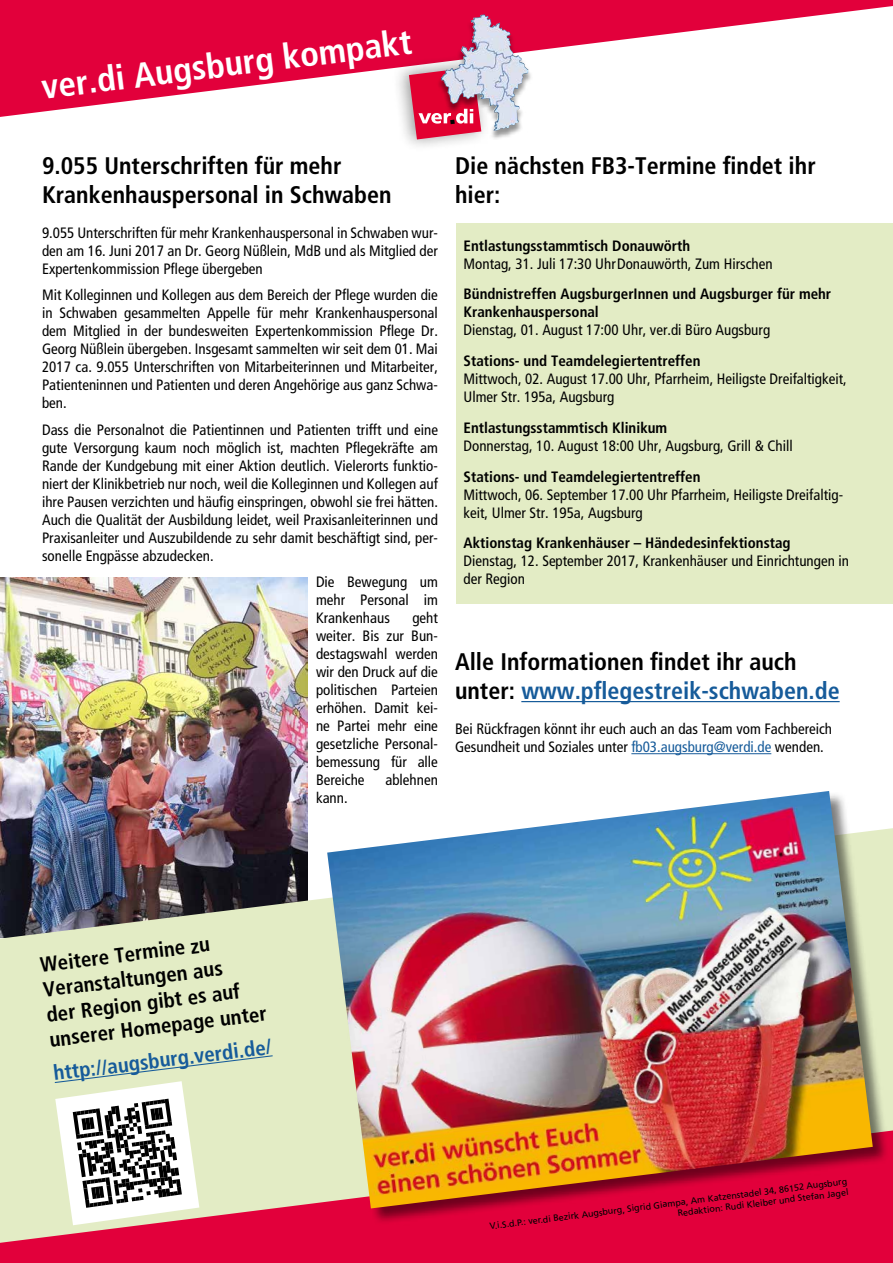
<style>
.page{position:relative;width:893px;height:1263px;background:#fff}
.page>*{position:absolute;margin:0;border:0;box-sizing:border-box;transform-origin:0 0}
.t1{font:700 condensed 35.1px "Frutiger";color:#fff}
.t2{font:700 condensed 24px/28.8px "Frutiger";color:#000}
.t3{font:700 condensed 21px/25.2px "Frutiger";color:#000}
.t4{font:700 condensed 21px "Frutiger";color:#165b9a}
.t5{font:condensed 15px/18px "Frutiger";color:#000;text-align:justify}
.t6{font:700 condensed 15px/18px "Frutiger";color:#000}
.t7{font:9px/10.4px "Frutiger";color:#000;text-align:right}
.s1{color:#165b9a}
</style>
<div class="page">
<div style="left:456px;top:223px;width:437px;height:381px;background:#e3ecc5"></div>
<img style="left:0;top:578px;width:307px;height:250px">
<svg style="left:0;top:828px;width:893px;height:302px;background:#adb09d"></svg>
<svg style="left:0;top:1130px;width:893px;height:133px;background:#e2385b"></svg>
<div style="left:328px;top:792px;width:562px;height:433px;background:#000;opacity:.51"></div>
<img style="left:327px;top:791px;width:546px;height:417px">
<svg style="left:0;top:0;width:893px;height:117px;fill:#e2003b"></svg>
<div style="left:392px;top:53px;width:99px;height:99px;background:#000;opacity:.4"></div>
<svg style="left:409px;top:67px;width:28px;height:72px;background:#df3b5e"></svg>
<div style="left:437px;top:15px;width:96px;height:125px;background:#000;opacity:.42"></div>
<img style="left:461px;top:15px;width:22px;height:49px">
<hr style="left:521px;top:701px;width:319px;height:1px;background:#165b9a">
<hr style="left:631px;top:753px;width:140px;height:1px;background:#165b9a">
<svg style="left:54px;top:1054px;width:220px;height:171px"></svg>
<h1 class="t1" style="left:39px;top:66px;width:374px;rotate:-7deg">ver.di Augsburg kompakt</h1>
<h2 class="t2" style="left:42px;top:151px;width:351px">9.055 Unterschriften für mehr<br>Krankenhauspersonal in Schwaben</h2>
<p class="t5" style="left:42px;top:224px;width:397px">9.055 Unterschriften für mehr Krankenhauspersonal in Schwaben wur&shy;den am 16. Juni 2017 an Dr. Georg Nüßlein, MdB und als Mitglied der Expertenkommission Pflege übergeben</p>
<p class="t5" style="left:42px;top:286px;width:397px">Mit Kolleginnen und Kollegen aus dem Bereich der Pflege wurden die in Schwaben gesammelten Appelle für mehr Krankenhauspersonal dem Mitglied in der bundesweiten Expertenkommission Pflege Dr.<br>Georg Nüßlein übergeben. Insgesamt sammelten wir seit dem 01. Mai 2017 ca. 9.055 Unterschriften von Mitarbeiterinnen und Mitarbeiter, Patienteninnen und Patienten und deren Angehörige aus ganz Schwa&shy;ben.</p>
<p class="t5" style="left:42px;top:421px;width:397px">Dass die Personalnot die Patientinnen und Patienten trifft und eine gute Versorgung kaum noch möglich ist, machten Pflegekräfte am Rande der Kundgebung mit einer Aktion deutlich. Vielerorts funktio&shy;niert der Klinikbetrieb nur noch, weil die Kolleginnen und Kollegen auf ihre Pausen verzichten und häufig einspringen, obwohl sie frei hätten.<br>Auch die Qualität der Ausbildung leidet, weil Praxisanleiterinnen und Praxisanleiter und Auszubildende zu sehr damit beschäftigt sind, per&shy;sonelle Engpässe abzudecken.</p>
<p class="t5" style="left:316px;top:573px;width:123px">Die Bewegung um mehr Personal im Krankenhaus</p>
<p class="t5" style="left:316px;top:609px;width:123px;text-indent:96px">geht weiter. Bis zur Bun&shy;destagswahl werden wir den Druck auf die politischen Parteien erhöhen. Damit kei&shy;ne Partei mehr eine gesetzliche Personal&shy;bemessung für alle Bereiche</p>
<p class="t5" style="left:385px;top:771px;width:54px">ablehnen</p>
<p class="t5" style="left:316px;top:789px;width:33px">kann.</p>
<h2 class="t2" style="left:455px;top:151px;width:362px">Die nächsten FB3-Termine findet ihr hier:</h2>
<p class="t6" style="left:464px;top:236px;width:228px">Entlastungsstammtisch Donauwörth</p>
<p class="t5" style="left:464px;top:254px;width:311px">Montag, 31. Juli 17:30 UhrDonauwörth, Zum Hirschen</p>
<p class="t6" style="left:464px;top:285px;width:369px">Bündnistreffen AugsburgerInnen und Augsburger für mehr<br>Krankenhauspersonal</p>
<p class="t5" style="left:464px;top:321px;width:308px">Dienstag, 01. August 17:00 Uhr, ver.di Büro Augsburg</p>
<p class="t6" style="left:464px;top:352px;width:239px">Stations- und Teamdelegiertentreffen</p>
<p class="t5" style="left:464px;top:370px;width:385px">Mittwoch, 02. August 17.00 Uhr, Pfarrheim, Heiligste Dreifaltigkeit,<br>Ulmer Str. 195a, Augsburg</p>
<p class="t6" style="left:464px;top:419px;width:205px">Entlastungsstammtisch Klinikum</p>
<p class="t5" style="left:464px;top:437px;width:331px">Donnerstag, 10. August 18:00 Uhr, Augsburg, Grill &amp; Chill</p>
<p class="t6" style="left:464px;top:467px;width:239px">Stations- und Teamdelegiertentreffen</p>
<p class="t5" style="left:464px;top:485px;width:381px">Mittwoch, 06. September 17.00 Uhr Pfarrheim, Heiligste Dreifaltig&shy;keit, Ulmer Str. 195a, Augsburg</p>
<p class="t6" style="left:464px;top:534px;width:329px">Aktionstag Krankenhäuser – Händedesinfektionstag</p>
<p class="t5" style="left:464px;top:552px;width:387px">Dienstag, 12. September 2017, Krankenhäuser und Einrichtungen in der Region</p>
<h2 class="t2" style="left:455px;top:648px;width:386px">Alle Informationen findet ihr auch unter: <span class="s1">www.pflegestreik-schwaben.de</span></h2>
<p class="t5" style="left:455px;top:720px;width:379px">Bei Rückfragen könnt ihr euch auch an das Team vom Fachbereich<br>Gesundheit und Soziales unter <span class="s1">fb03.augsburg@verdi.de</span> wenden.</p>
<h3 class="t3" style="left:39px;top:952px;width:220px;rotate:-7deg">Weitere Termine zu<br>Veranstaltungen aus<br>der Region gibt es auf unserer Homepage unter</h3>
<h3 class="t4" style="left:52px;top:1061px;width:221px;rotate:-7deg">http://augsburg.verdi.de/</h3>
<p class="t7" style="left:489px;top:1220px;width:362px;rotate:-7deg">V.i.S.d.P.: ver.di Bezirk Augsburg, Sigrid Giampa, Am Katzenstadel 34, 86152 Augsburg<br>Redaktion: Rudi Kleiber und Stefan Jagel</p>
</div>
